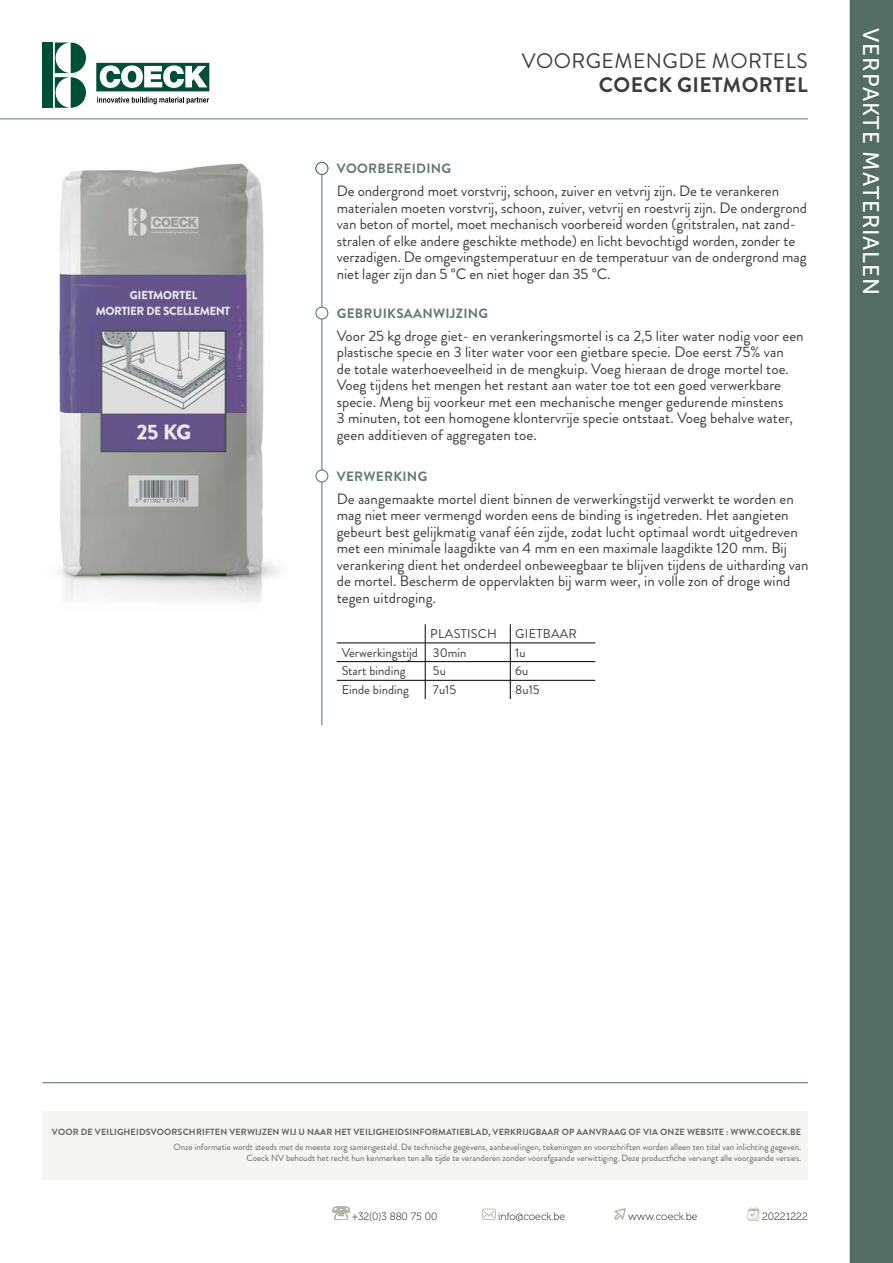
<style>
.page{position:relative;width:893px;height:1263px;background:#fff}
.page>*{position:absolute;margin:0;border:0;box-sizing:border-box;transform-origin:0 0}
.t1{font:22.5px "Museo Sans 500";letter-spacing:.04em;color:#fff}
.t2{font:21px "Brandon Grotesque";letter-spacing:.02em;color:#3c3c3b}
.t3{font:700 21px "Brandon Grotesque";letter-spacing:.02em;color:#3c3c3b}
.t4{font:15px/16.5px "Brandon Grotesque";color:#3c3c3b}
.t5{font:700 13.5px "Brandon Grotesque";letter-spacing:.02em;color:#627870}
.t6{font:12.75px "Brandon Grotesque";color:#3c3c3b}
.t7{font:12.75px "Brandon Grotesque";letter-spacing:.02em;color:#3c3c3b}
.t8{font:10.5px "Museo 100";color:#000}
.t9{font:9px/10.8px "Brandon Grotesque";color:#646363;text-align:right}
.t10{font:700 9px "Brandon Grotesque";letter-spacing:.015em;color:#646363}
</style>
<div class="page">
<div style="left:850px;top:0;width:43px;height:1263px;background:#536d65"></div>
<hr style="left:0;top:119px;width:808px;height:1px;background:#627870">
<div style="left:43px;top:43px;width:10px;height:65px;background:#004e37"></div>
<svg style="left:55px;top:43px;width:31px;height:65px"></svg>
<svg style="left:96px;top:63px;width:113px;height:28px"></svg>
<svg style="left:97px;top:97px;width:112px;height:7px"></svg>
<hr style="left:322px;top:162px;width:1px;height:563px;background:#536d65">
<img style="left:59px;top:163px;width:220px;height:439px">
<div style="left:316px;top:162px;width:12px;height:12px;background:#fff;border-radius:50%"></div>
<div style="left:316px;top:162px;width:12px;height:13px;border:1px solid #536d65;border-radius:50%"></div>
<div style="left:316px;top:307px;width:12px;height:12px;background:#fff;border-radius:50%"></div>
<div style="left:316px;top:307px;width:12px;height:12px;border:1px solid #536d65;border-radius:50%"></div>
<div style="left:316px;top:470px;width:12px;height:12px;background:#fff;border-radius:50%"></div>
<div style="left:316px;top:470px;width:12px;height:12px;border:1px solid #536d65;border-radius:50%"></div>
<hr style="left:337px;top:643px;width:88px;height:1px;background:#000">
<hr style="left:425px;top:643px;width:85px;height:1px;background:#000">
<hr style="left:510px;top:643px;width:85px;height:1px;background:#000">
<hr style="left:337px;top:661px;width:88px;height:1px;background:#000">
<hr style="left:425px;top:661px;width:85px;height:1px;background:#000">
<hr style="left:510px;top:661px;width:85px;height:1px;background:#000">
<hr style="left:337px;top:680px;width:88px;height:1px;background:#000">
<hr style="left:425px;top:680px;width:85px;height:1px;background:#000">
<svg style="left:425px;top:624px;width:1px;height:75px"></svg>
<hr style="left:510px;top:680px;width:85px;height:1px;background:#000">
<svg style="left:510px;top:624px;width:1px;height:75px"></svg>
<svg style="left:333px;top:1206px;width:17px;height:14px"></svg>
<svg style="left:482px;top:1208px;width:14px;height:12px"></svg>
<svg style="left:614px;top:1208px;width:12px;height:12px"></svg>
<svg style="left:746px;top:1207px;width:13px;height:14px"></svg>
<div style="left:43px;top:1111px;width:765px;height:68px;background:#f5f5f4"></div>
<hr style="left:43px;top:1082px;width:765px;height:1px;background:#536d65">
<p class="t5" style="left:337px;top:159px;width:116px">VOORBEREIDING</p>
<h2 class="t2" style="left:522px;top:46px;width:287px">VOORGEMENGDE MORTELS</h2>
<h2 class="t3" style="left:599px;top:70px;width:210px">COECK GIETMORTEL</h2>
<p class="t4" style="left:337px;top:183px;width:472px">De ondergrond moet vorstvrij, schoon, zuiver en vetvrij zijn. De te verankeren materialen moeten vorstvrij, schoon, zuiver, vetvrij en roestvrij zijn. De ondergrond van beton of mortel, moet mechanisch voorbereid worden (gritstralen, nat zand&shy;stralen of elke andere geschikte methode) en licht bevochtigd worden, zonder te verzadigen. De omgevingstemperatuur en de temperatuur van de ondergrond mag niet lager zijn dan 5 °C en niet hoger dan 35 °C.</p>
<p class="t5" style="left:337px;top:304px;width:153px">GEBRUIKSAANWIJZING</p>
<p class="t4" style="left:337px;top:328px;width:468px">Voor 25 kg droge giet- en verankeringsmortel is ca 2,5 liter water nodig voor een plastische specie en 3 liter water voor een gietbare specie. Doe eerst 75% van<br>de totale waterhoeveelheid in de mengkuip. Voeg hieraan de droge mortel toe.<br>Voeg tijdens het mengen het restant aan water toe tot een goed verwerkbare specie. Meng bij voorkeur met een mechanische menger gedurende minstens<br>3 minuten, tot een homogene klontervrije specie ontstaat. Voeg behalve water, geen additieven of aggregaten toe.</p>
<p class="t5" style="left:337px;top:467px;width:92px">VERWERKING</p>
<p class="t4" style="left:337px;top:491px;width:473px">De aangemaakte mortel dient binnen de verwerkingstijd verwerkt te worden en mag niet meer vermengd worden eens de binding is ingetreden. Het aangieten gebeurt best gelijkmatig vanaf één zijde, zodat lucht optimaal wordt uitgedreven met een minimale laagdikte van 4 mm en een maximale laagdikte 120 mm. Bij verankering dient het onderdeel onbeweegbaar te blijven tijdens de uitharding van de mortel. Bescherm de oppervlakten bij warm weer, in volle zon of droge wind tegen uitdroging.</p>
<p class="t7" style="left:430px;top:625px;width:68px">PLASTISCH</p>
<p class="t7" style="left:515px;top:625px;width:63px">GIETBAAR</p>
<p class="t6" style="left:342px;top:643px;width:126px">Verwerkingstijd 30min</p>
<p class="t6" style="left:515px;top:643px;width:12px">1u</p>
<p class="t6" style="left:342px;top:662px;width:65px">Start binding</p>
<p class="t6" style="left:433px;top:662px;width:14px">5u</p>
<p class="t6" style="left:515px;top:662px;width:15px">6u</p>
<p class="t6" style="left:342px;top:681px;width:69px">Einde binding</p>
<p class="t6" style="left:433px;top:681px;width:25px">7u15</p>
<p class="t6" style="left:515px;top:681px;width:26px">8u15</p>
<h1 class="t1" style="left:883px;top:28px;width:268px;rotate:90deg">VERPAKTE MATERIALEN</h1>
<p class="t10" style="left:52px;top:1126px;width:751px">VOOR DE VEILIGHEIDSVOORSCHRIFTEN VERWIJZEN WIJ U NAAR HET VEILIGHEIDSINFORMATIEBLAD, VERKRIJGBAAR OP AANVRAAG OF VIA ONZE WEBSITE : WWW.COECK.BE</p>
<p class="t9" style="left:173px;top:1142px;width:629px">Onze informatie wordt steeds met de meeste zorg samengesteld. De technische gegevens, aanbevelingen, tekeningen en voorschriften worden alleen ten titel van inlichting gegeven.<br>Coeck NV behoudt het recht hun kenmerken ten alle tijde te veranderen zonder voorafgaande verwittiging. Deze productfiche vervangt alle voorgaande versies.</p>
<p class="t8" style="left:352px;top:1211px;width:87px">+32(0)3 880 75 00</p>
<p class="t8" style="left:498px;top:1211px;width:69px">info@coeck.be</p>
<p class="t8" style="left:628px;top:1211px;width:71px">www.coeck.be</p>
<p class="t8" style="left:762px;top:1211px;width:47px">20221222</p>
</div>
